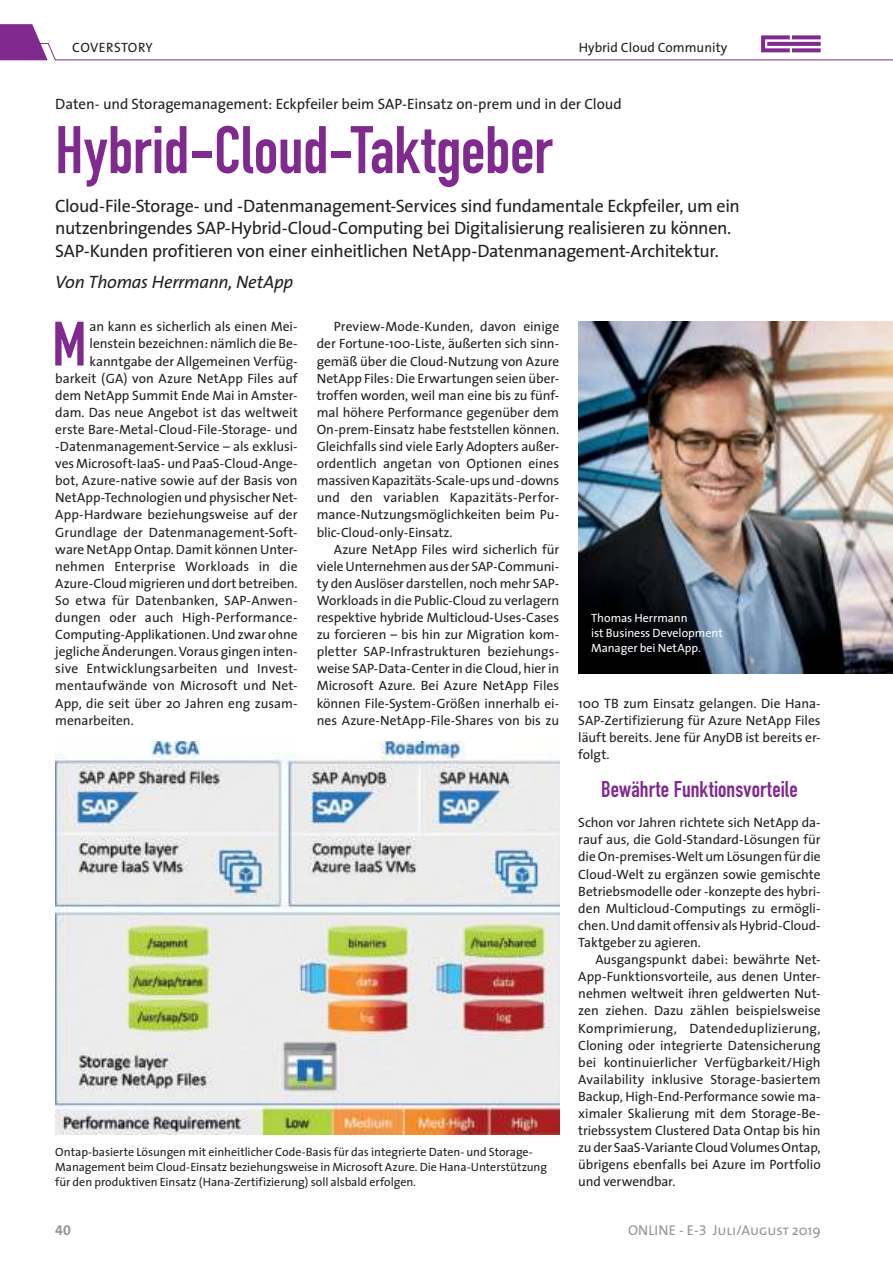
<style>
.page{position:relative;width:893px;height:1263px;background:#fff}
.page>*{position:absolute;margin:0;border:0;box-sizing:border-box;transform-origin:0 0}
.t1{font:700 66px "DIN Condensed";letter-spacing:-.005em;color:#80298f}
.t2{font:700 61.5px "DIN Condensed";color:#80298f}
.t3{font:700 22.5px "DIN Condensed";letter-spacing:.005em;color:#80298f}
.t4{font:18px/22.5px "The Sans";letter-spacing:-.02em;color:#221f1f}
.t5{font:italic 18px "The Sans";letter-spacing:-.015em;color:#221f1f}
.t6{font:15px "The Sans";letter-spacing:-.005em;color:#221f1f}
.t7{font:14.25px "The Sans";color:#939597}
.t8{font:14.25px "The Sans Bold Expert";color:#939597}
.t9{font:13.5px/17.1px "The Sans";letter-spacing:-.005em;color:#221f1f;text-align:justify}
.t10{font:13.5px "The Sans";letter-spacing:.015em;color:#221f1f}
.t11{font:12px/15px "The Sans";letter-spacing:-.005em;color:#221f1f}
.t12{font:12px/15px "The Sans";letter-spacing:-.005em;color:#fff}
.s1{font-family:"The Sans Expert"}
.s2{font-family:"The Sans Caps"}
</style>
<div class="page">
<svg style="left:0;top:24px;width:893px;height:37px"></svg>
<img style="left:55px;top:742px;width:504px;height:392px">
<img style="left:578px;top:322px;width:315px;height:351px">
<p class="t10" style="left:72px;top:43px;width:82px">COVERSTORY</p>
<p class="t9" style="left:579px;top:41px;width:150px">Hybrid Cloud Community</p>
<p class="t6" style="left:55px;top:96px;width:568px">Daten- und Storagemanagement: Eckpfeiler beim SAP-Einsatz on-prem und in der Cloud</p>
<h1 class="t1" style="left:55px;top:116px;width:499px">Hybrid-Cloud-Taktgeber</h1>
<p class="t4" style="left:55px;top:195px;width:686px">Cloud-File-Storage- und -Datenmanagement-Services sind fundamentale Eckpfeiler, um ein nutzenbringendes SAP-Hybrid-Cloud-Computing bei Digitalisierung realisieren zu können.<br>SAP-Kunden profitieren von einer einheitlichen NetApp-Datenmanagement-Architektur.</p>
<h3 class="t5" style="left:55px;top:275px;width:240px">Von Thomas Herrmann, NetApp</h3>
<h2 class="t2" style="left:52px;top:313px;width:36px">M</h2>
<p class="t9" style="left:89px;top:319px;width:210px">an kann es sicherlich als einen Mei-</p>
<p class="t9" style="left:89px;top:336px;width:210px">lenstein bezeichnen: nämlich die Be-</p>
<p class="t9" style="left:89px;top:353px;width:210px">kanntgabe der Allgemeinen Verfüg-</p>
<p class="t9" style="left:55px;top:370px;width:244px">barkeit (GA) von Azure NetApp Files auf</p>
<p class="t9" style="left:55px;top:387px;width:244px">dem NetApp Summit Ende Mai in Amster-</p>
<p class="t9" style="left:55px;top:404px;width:244px">dam. Das neue Angebot ist das weltweit</p>
<p class="t9" style="left:55px;top:421px;width:244px">erste Bare-Metal-Cloud-File-Storage- und</p>
<p class="t9" style="left:55px;top:438px;width:244px">-Datenmanagement-Service – als exklusi-</p>
<p class="t9" style="left:55px;top:456px;width:244px">ves Microsoft-IaaS- und PaaS-Cloud-Ange-</p>
<p class="t9" style="left:55px;top:473px;width:244px">bot, Azure-native sowie auf der Basis von</p>
<p class="t9" style="left:55px;top:490px;width:244px">NetApp-Technologien und physischer Net-</p>
<p class="t9" style="left:55px;top:507px;width:244px">App-Hardware beziehungsweise auf der</p>
<p class="t9" style="left:55px;top:524px;width:244px">Grundlage der Datenmanagement-Soft-</p>
<p class="t9" style="left:55px;top:541px;width:244px">ware NetApp Ontap. Damit können Unter-</p>
<p class="t10" style="left:55px;top:559px;width:244px">nehmen Enterprise Workloads in die</p>
<p class="t9" style="left:55px;top:575px;width:244px">Azure- Cloud migrieren und dort betreiben.</p>
<p class="t9" style="left:55px;top:592px;width:244px">So etwa für Datenbanken, SAP-Anwen-</p>
<p class="t9" style="left:55px;top:609px;width:244px">dungen oder auch High-Performance-</p>
<p class="t9" style="left:55px;top:627px;width:244px">Computing- Applikationen. Und zwar ohne</p>
<p class="t9" style="left:55px;top:644px;width:244px">jegliche Änderungen. Voraus gingen inten-</p>
<p class="t9" style="left:55px;top:661px;width:244px">sive Entwicklungsarbeiten und Invest-</p>
<p class="t9" style="left:55px;top:678px;width:244px">mentaufwände von Microsoft und Net-</p>
<p class="t9" style="left:55px;top:695px;width:244px">App, die seit über 20 Jahren eng zusam-</p>
<p class="t9" style="left:55px;top:712px;width:80px">menarbeiten.</p>
<p class="t9" style="left:317px;top:319px;width:244px;text-indent:17px">Preview-Mode-Kunden, davon einige der Fortune-100-Liste, äußerten sich sinn&shy;gemäß über die Cloud-Nutzung von Azure NetApp Files: Die Erwartungen seien über&shy;troffen worden, weil man eine bis zu fünf&shy;mal höhere Performance gegenüber dem On-prem-Einsatz habe feststellen können.<br>Gleichfalls sind viele Early Adopters außer&shy;ordentlich angetan von Optionen eines massiven Kapazitäts-Scale-ups und -downs und den variablen Kapazitäts-Perfor&shy;mance-Nutzungsmöglichkeiten beim Pu&shy;blic-Cloud-only-Einsatz.</p>
<p class="t9" style="left:317px;top:541px;width:244px;text-indent:17px">Azure NetApp Files wird sicherlich für viele Unternehmen aus der SAP-Communi&shy;ty den Auslöser darstellen, noch mehr SAP-Workloads in die Public-Cloud zu verlagern respektive hybride Multicloud-Uses-Cases zu forcieren – bis hin zur Migration kom&shy;pletter SAP-Infrastrukturen beziehungs&shy;weise SAP-Data-Center in die Cloud, hier in Microsoft Azure. Bei Azure NetApp Files können File-System-Größen innerhalb ei&shy;nes Azure-NetApp-File-Shares von bis zu</p>
<p class="t11" style="left:55px;top:1145px;width:493px">Ontap-basierte Lösungen mit einheitlicher Code-Basis für das integrierte Daten- und Storage-<br>Management beim Cloud-Einsatz beziehungsweise in Microsoft Azure. Die Hana-Unterstützung für den produktiven Einsatz (Hana-Zertifizierung) soll alsbald erfolgen.</p>
<p class="t12" style="left:591px;top:611px;width:133px">Thomas Herrmann<br>ist Business Development<br>Manager bei NetApp.</p>
<p class="t9" style="left:578px;top:695px;width:244px">100 TB zum Einsatz gelangen. Die Hana-SAP-Zertifizierung für Azure NetApp Files läuft bereits. Jene für AnyDB ist bereits er&shy;folgt.</p>
<h3 class="t3" style="left:601px;top:777px;width:198px">Bewährte Funktionsvorteile</h3>
<p class="t9" style="left:578px;top:815px;width:244px">Schon vor Jahren richtete sich NetApp da&shy;rauf aus, die Gold-Standard-Lösungen für die On-premises-Welt um Lösungen für die Cloud-Welt zu ergänzen sowie gemischte Betriebsmodelle oder -konzepte des hybri&shy;den Multicloud-Computings zu ermögli&shy;chen. Und damit offensiv als Hybrid- Cloud-Taktgeber zu agieren.</p>
<p class="t9" style="left:578px;top:951px;width:244px;text-indent:17px">Ausgangspunkt dabei: bewährte Net-App-Funktionsvorteile, aus denen Unter&shy;nehmen weltweit ihren geldwerten Nut&shy;zen ziehen. Dazu zählen beispielsweise Komprimierung, Datendeduplizierung, Cloning oder integrierte Datensicherung bei kontinuierlicher Verfügbarkeit/High Availability inklusive Storage-basiertem Backup, High-End-Performance sowie ma&shy;ximaler Skalierung mit dem Storage-Be&shy;triebssystem Clustered Data Ontap bis hin zu der SaaS-Variante Cloud Volumes Ontap, übrigens ebenfalls bei Azure im Portfolio und verwendbar.</p>
<p class="t8" style="left:55px;top:1222px;width:17px">40</p>
<p class="t7" style="left:628px;top:1223px;width:194px">ONLINE - E-<span class="s1">3</span> <span class="s2">Juli/August</span> 2019</p>
</div>
